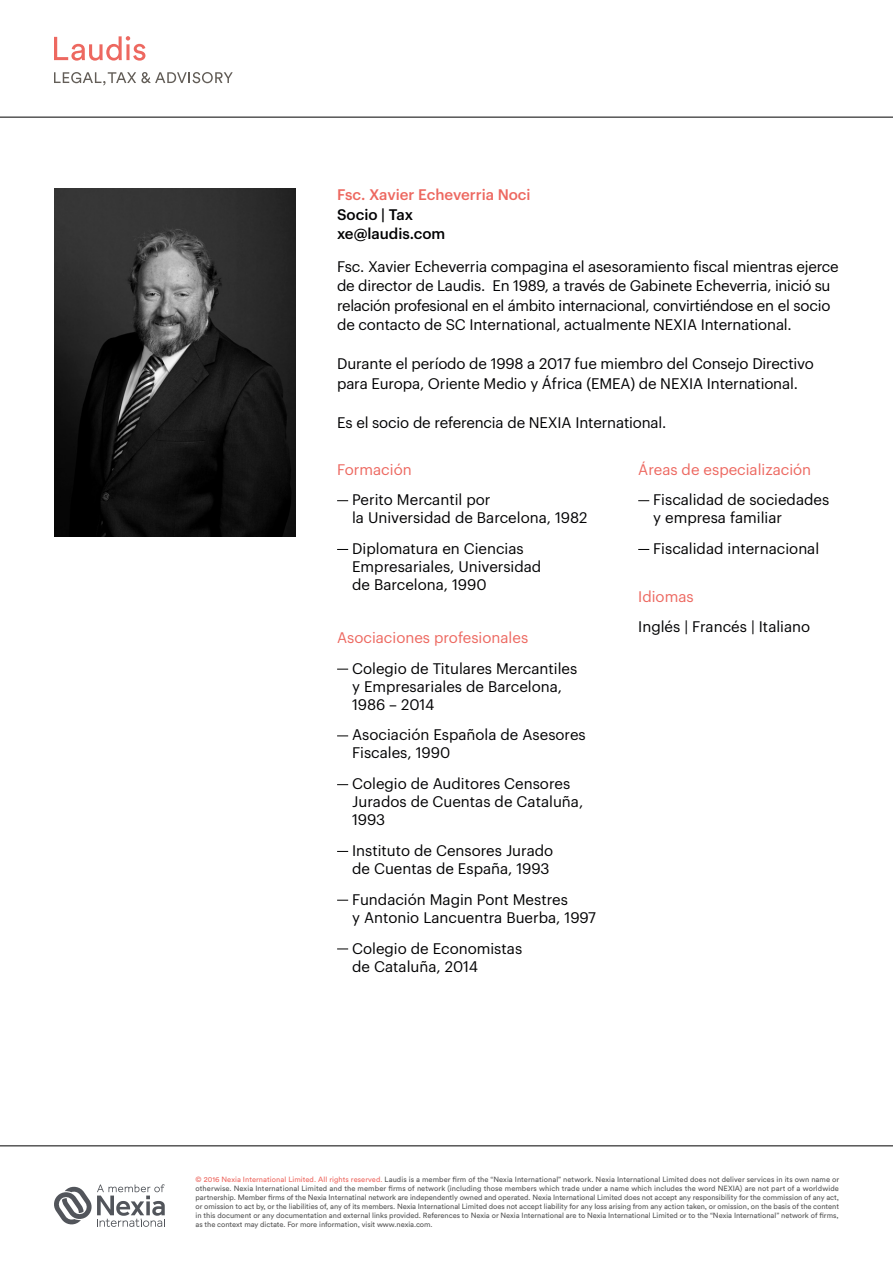
<style>
.page{position:relative;width:893px;height:1263px;background:#fff}
.page>*{position:absolute;margin:0;border:0;box-sizing:border-box;transform-origin:0 0}
.t1{font:15px/18px "Graphik";letter-spacing:-.01em;color:#020203}
.t2{font:15px "Graphik";color:#ed6860}
.t3{font:500 15px "Graphik";color:#ed6860}
.t4{font:500 15px/19.5px "Graphik";color:#020203}
.t5{font:7.5px/9px "Circular Std";letter-spacing:-.005em;color:#575757;text-align:justify}
.s1{color:#ed6860}
</style>
<div class="page">
<img style="left:54px;top:188px;width:242px;height:349px">
<svg style="left:54px;top:1184px;width:111px;height:43px"></svg>
<hr style="left:0;top:117px;width:893px;height:1px;background:#000">
<hr style="left:0;top:1145px;width:893px;height:1px;background:#000">
<svg style="left:54px;top:36px;width:91px;height:25px"></svg>
<svg style="left:54px;top:72px;width:179px;height:13px"></svg>
<p class="t3" style="left:337px;top:183px;width:195px">Fsc. Xavier Echeverria Noci</p>
<p class="t4" style="left:337px;top:203px;width:110px">Socio | Tax xe@laudis.com</p>
<p class="t1" style="left:337px;top:255px;width:503px;line-height:19.5px">Fsc. Xavier Echeverria compagina el asesoramiento fiscal mientras ejerce de director de Laudis. En 1989, a través de Gabinete Echeverria, inició su relación profesional en el ámbito internacional, convirtiéndose en el socio de contacto de SC International, actualmente NEXIA International.</p>
<p class="t1" style="left:337px;top:353px;width:478px;line-height:19.5px">Durante el período de 1998 a 2017 fue miembro del Consejo Directivo para Europa, Oriente Medio y África (EMEA) de NEXIA International.</p>
<p class="t1" style="left:337px;top:412px;width:331px">Es el socio de referencia de NEXIA International.</p>
<p class="t2" style="left:337px;top:458px;width:76px">Formación</p>
<p class="t1" style="left:352px;top:490px;width:237px">Perito Mercantil por<br>la Universidad de Barcelona, 1982</p>
<p class="t1" style="left:352px;top:538px;width:191px">Diplomatura en Ciencias<br>Empresariales, Universidad de Barcelona, 1990</p>
<p class="t2" style="left:337px;top:626px;width:193px">Asociaciones profesionales</p>
<p class="t1" style="left:352px;top:658px;width:227px">Colegio de Titulares Mercantiles y Empresariales de Barcelona,<br>1986 – 2014</p>
<p class="t1" style="left:352px;top:725px;width:235px">Asociación Española de Asesores<br>Fiscales, 1990</p>
<p class="t1" style="left:352px;top:773px;width:233px">Colegio de Auditores Censores<br>Jurados de Cuentas de Cataluña,<br>1993</p>
<p class="t1" style="left:352px;top:840px;width:203px">Instituto de Censores Jurado de Cuentas de España, 1993</p>
<p class="t1" style="left:352px;top:889px;width:245px">Fundación Magin Pont Mestres<br>y Antonio Lancuentra Buerba, 1997</p>
<p class="t1" style="left:352px;top:938px;width:172px">Colegio de Economistas de Cataluña, 2014</p>
<p class="t2" style="left:638px;top:458px;width:174px">Áreas de especialización</p>
<p class="t1" style="left:653px;top:490px;width:178px">Fiscalidad de sociedades y empresa familiar</p>
<p class="t1" style="left:653px;top:538px;width:167px">Fiscalidad internacional</p>
<p class="t2" style="left:638px;top:585px;width:57px">Idiomas</p>
<p class="t1" style="left:638px;top:617px;width:173px">Inglés | Francés | Italiano</p>
<p class="t5" style="left:196px;top:1174px;width:645px"><span class="s1">© 2016 Nexia International Limited. All rights reserved.</span> Laudis is a member firm of the “Nexia International” network. Nexia International Limited does not deliver services in its own name or otherwise. Nexia International Limited and the member firms of network (including those members which trade under a name which includes the word NEXIA) are not part of a worldwide partnership. Member firms of the Nexia Internatinal network are independently owned and operated. Nexia International Limited does not accept any responsibility for the commission of any act, or omission to act by, or the liabilities of, any of its members. Nexia International Limited does not accept liability for any loss arising from any action taken, or omission, on the basis of the content in this document or any documentation and external links provided. References to Nexia or Nexia International are to Nexia International Limited or to the “Nexia International” network of firms, as the context may dictate. For more information, visit www.nexia.com.</p>
</div>
